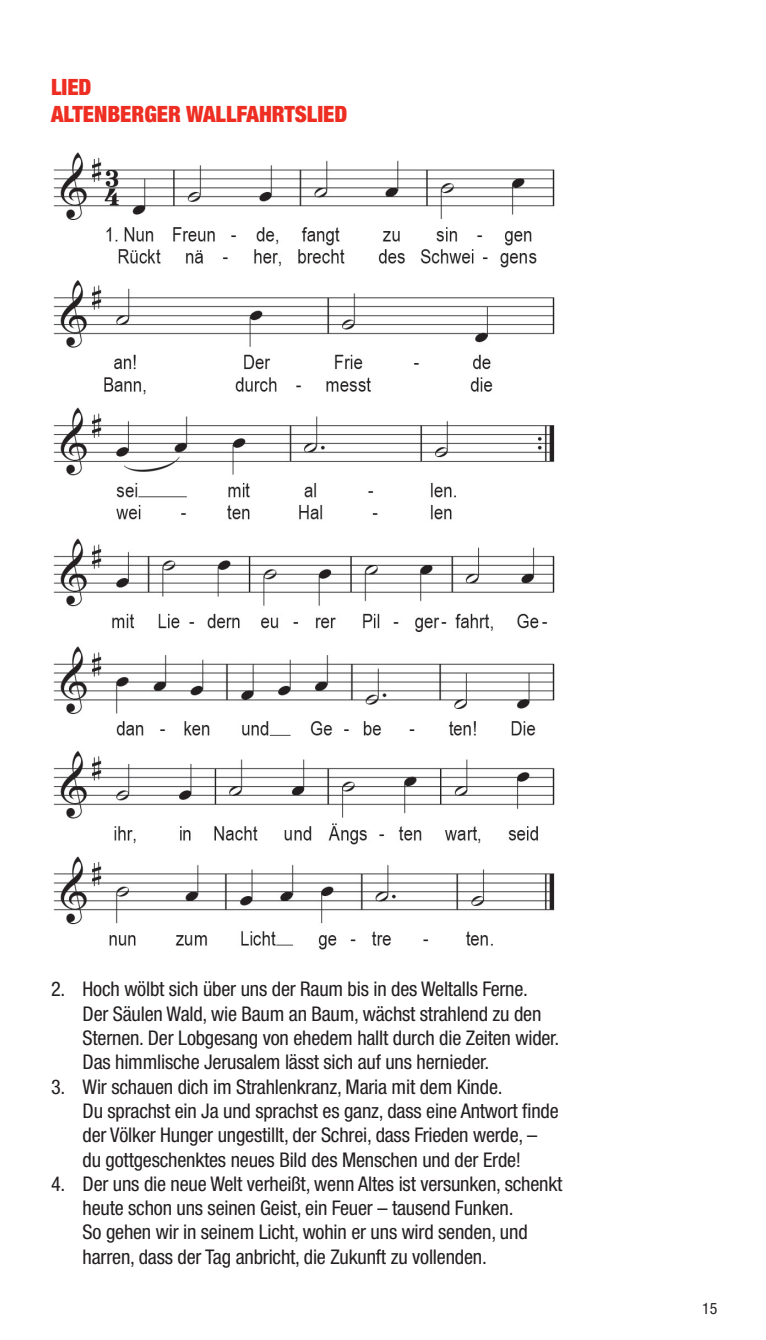
<style>
.page{position:relative;width:766px;height:1340px;background:#fff}
.page>*{position:absolute;margin:0;border:0;box-sizing:border-box;transform-origin:0 0}
.t1{font:900 condensed 22.5px/27px "Helvetica Neue LT";color:#ee2e22}
.t2{font:condensed 20.25px/24.3px "Helvetica Neue LT";letter-spacing:-.01em;color:#231f20}
.t3{font:condensed 15.75px "Helvetica Neue LT";color:#231f20}
</style>
<div class="page">
<img style="left:53px;top:152px;width:502px;height:798px">
<p class="t1" style="left:51px;top:73px;width:298px">LIED<br>ALTENBERGER WALLFAHRTSLIED</p>
<p class="t2" style="left:83px;top:976px;width:478px;text-indent:-32px">2. Hoch wölbt sich über uns der Raum bis in des Weltalls Ferne.<br>Der Säulen Wald, wie Baum an Baum, wächst strahlend zu den Sternen. Der Lobgesang von ehedem hallt durch die Zeiten wider.<br>Das himmlische Jerusalem lässt sich auf uns hernieder.</p>
<p class="t2" style="left:83px;top:1074px;width:477px;text-indent:-32px">3. Wir schauen dich im Strahlenkranz, Maria mit dem Kinde.<br>Du sprachst ein Ja und sprachst es ganz, dass eine Antwort finde der Völker Hunger ungestillt, der Schrei, dass Frieden werde, – du gottgeschenktes neues Bild des Menschen und der Erde!</p>
<p class="t2" style="left:83px;top:1171px;width:481px;text-indent:-31px">4. Der uns die neue Welt verheißt, wenn Altes ist versunken, schenkt heute schon uns seinen Geist, ein Feuer – tausend Funken.<br>So gehen wir in seinem Licht, wohin er uns wird senden, und harren, dass der Tag anbricht, die Zukunft zu vollenden.</p>
<p class="t3" style="left:702px;top:1299px;width:17px">15</p>
</div>
